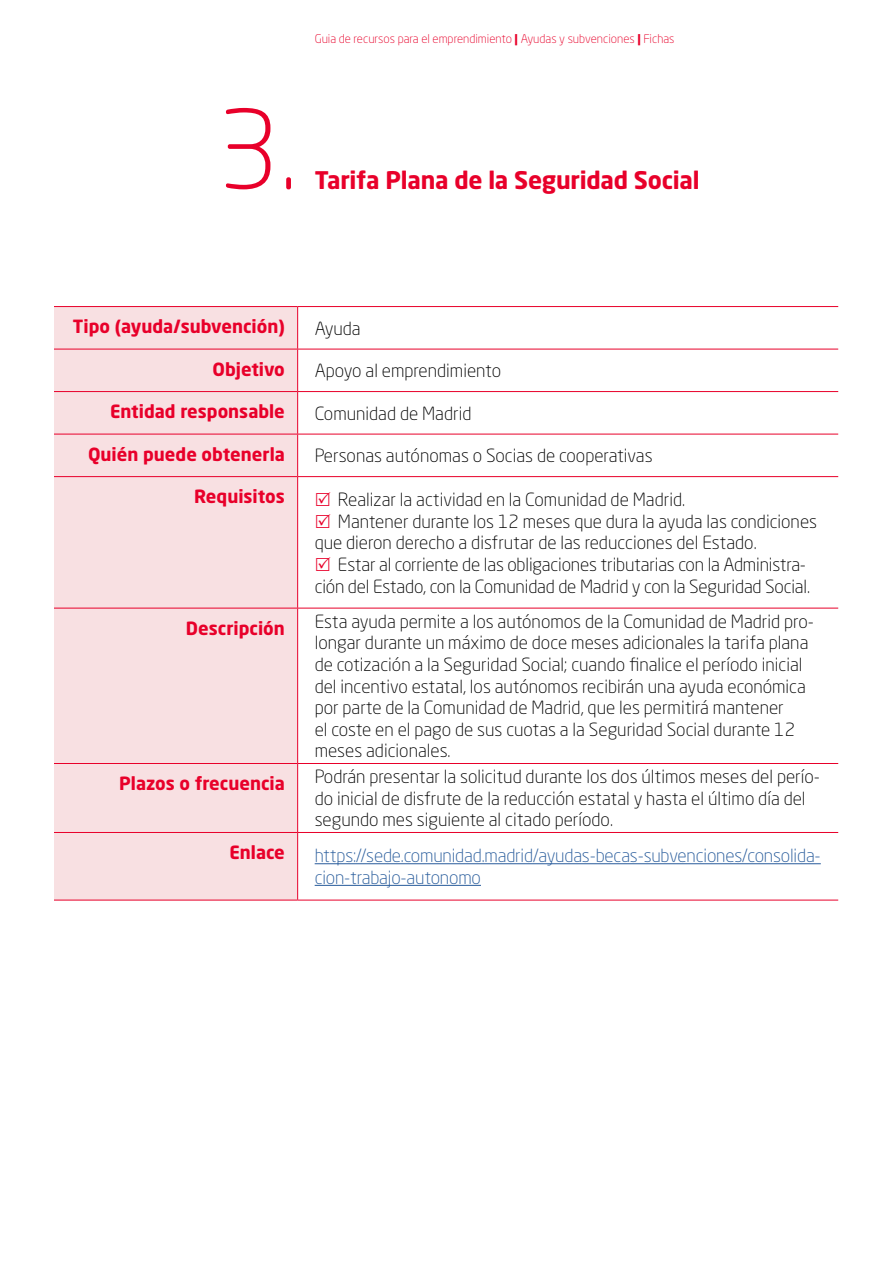
<style>
.page{position:relative;width:893px;height:1263px;background:#fff}
.page>*{position:absolute;margin:0;border:0;box-sizing:border-box;transform-origin:0 0}
.t1{font:300 108px "Neo Sans Std";color:#e8002a}
.t2{font:700 24px "Neo Sans Std";letter-spacing:-.01em;color:#e8002a}
.t3{font:300 18px/21.6px "Neo Sans Std";color:#000}
.t4{font:700 18px "Neo Sans Std";color:#e8002a}
.t5{font:300 18px/21.6px "Neo Sans Std";letter-spacing:-.01em;color:#275b9b}
.t6{font:300 12px "Neo Sans Std";color:#e8002a}
.s1{font-weight:700}
</style>
<div class="page">
<div style="left:54px;top:307px;width:243px;height:593px;background:#f8e0e2"></div>
<hr style="left:297px;top:307px;width:1px;height:42px;background:#e8002a">
<hr style="left:298px;top:349px;width:540px;height:1px;background:#e8002a">
<hr style="left:297px;top:349px;width:1px;height:42px;background:#e8002a">
<hr style="left:298px;top:391px;width:540px;height:1px;background:#e8002a">
<hr style="left:297px;top:392px;width:1px;height:42px;background:#e8002a">
<hr style="left:298px;top:434px;width:540px;height:1px;background:#e8002a">
<hr style="left:297px;top:434px;width:1px;height:42px;background:#e8002a">
<hr style="left:298px;top:476px;width:540px;height:1px;background:#e8002a">
<hr style="left:297px;top:477px;width:1px;height:131px;background:#e8002a">
<hr style="left:298px;top:608px;width:540px;height:1px;background:#e8002a">
<hr style="left:297px;top:608px;width:1px;height:155px;background:#e8002a">
<hr style="left:298px;top:763px;width:540px;height:1px;background:#e8002a">
<hr style="left:297px;top:764px;width:1px;height:68px;background:#e8002a">
<hr style="left:298px;top:832px;width:540px;height:1px;background:#e8002a">
<hr style="left:297px;top:833px;width:1px;height:67px;background:#e8002a">
<hr style="left:298px;top:900px;width:540px;height:1px;background:#e8002a">
<hr style="left:54px;top:349px;width:244px;height:1px;background:#e8002a">
<hr style="left:54px;top:391px;width:244px;height:1px;background:#e8002a">
<hr style="left:54px;top:434px;width:244px;height:1px;background:#e8002a">
<hr style="left:54px;top:476px;width:244px;height:1px;background:#e8002a">
<hr style="left:54px;top:608px;width:244px;height:1px;background:#e8002a">
<hr style="left:54px;top:763px;width:244px;height:1px;background:#e8002a">
<hr style="left:54px;top:832px;width:244px;height:1px;background:#e8002a">
<hr style="left:54px;top:900px;width:244px;height:1px;background:#e8002a">
<hr style="left:54px;top:306px;width:244px;height:1px;background:#e8002a">
<hr style="left:298px;top:306px;width:540px;height:1px;background:#e8002a">
<hr style="left:315px;top:863px;width:506px;height:1px;background:#275b9b">
<hr style="left:315px;top:885px;width:166px;height:1px;background:#275b9b">
<p class="t6" style="left:315px;top:32px;width:361px">Guia de recursos para el emprendimiento <span class="s1">|</span> Ayudas y subvenciones <span class="s1">|</span> Fichas</p>
<h1 class="t1" style="left:217px;top:85px;width:82px">3.</h1>
<h2 class="t2" style="left:315px;top:165px;width:386px">Tarifa Plana de la Seguridad Social</h2>
<p class="t4" style="left:73px;top:315px;width:214px">Tipo (ayuda/subvención)</p>
<p class="t3" style="left:315px;top:317px;width:48px">Ayuda</p>
<p class="t4" style="left:212px;top:357px;width:74px">Objetivo</p>
<p class="t3" style="left:315px;top:360px;width:188px">Apoyo al emprendimiento</p>
<p class="t4" style="left:110px;top:400px;width:176px">Entidad responsable</p>
<p class="t3" style="left:315px;top:402px;width:158px">Comunidad de Madrid</p>
<p class="t4" style="left:88px;top:442px;width:198px">Quién puede obtenerla</p>
<p class="t3" style="left:315px;top:445px;width:339px">Personas autónomas o Socias de cooperativas</p>
<p class="t4" style="left:194px;top:485px;width:92px">Requisitos</p>
<p class="t3" style="left:338px;top:489px;width:349px">Realizar la actividad en la Comunidad de Madrid.</p>
<p class="t3" style="left:338px;top:510px;width:481px">Mantener durante los 12 meses que dura la ayuda las condiciones</p>
<p class="t3" style="left:315px;top:532px;width:444px">que dieron derecho a disfrutar de las reducciones del Estado.</p>
<p class="t3" style="left:338px;top:553px;width:470px">Estar al corriente de las obligaciones tributarias con la Administra-</p>
<p class="t3" style="left:315px;top:575px;width:497px">ción del Estado, con la Comunidad de Madrid y con la Seguridad Social.</p>
<p class="t4" style="left:186px;top:616px;width:100px">Descripción</p>
<p class="t3" style="left:315px;top:610px;width:501px">Esta ayuda permite a los autónomos de la Comunidad de Madrid pro&shy;longar durante un máximo de doce meses adicionales la tarifa plana de cotización a la Seguridad Social; cuando finalice el período inicial del incentivo estatal, los autónomos recibirán una ayuda económica por parte de la Comunidad de Madrid, que les permitirá mantener<br>el coste en el pago de sus cuotas a la Seguridad Social durante 12 meses adicionales.</p>
<p class="t4" style="left:119px;top:772px;width:167px">Plazos o frecuencia</p>
<p class="t3" style="left:315px;top:766px;width:507px">Podrán presentar la solicitud durante los dos últimos meses del perío&shy;do inicial de disfrute de la reducción estatal y hasta el último día del segundo mes siguiente al citado período.</p>
<p class="t4" style="left:229px;top:841px;width:57px">Enlace</p>
<p class="t5" style="left:315px;top:845px;width:508px">https://sede.comunidad.madrid/ayudas-becas-subvenciones/consolida&shy;cion-trabajo-autonomo</p>
</div>
